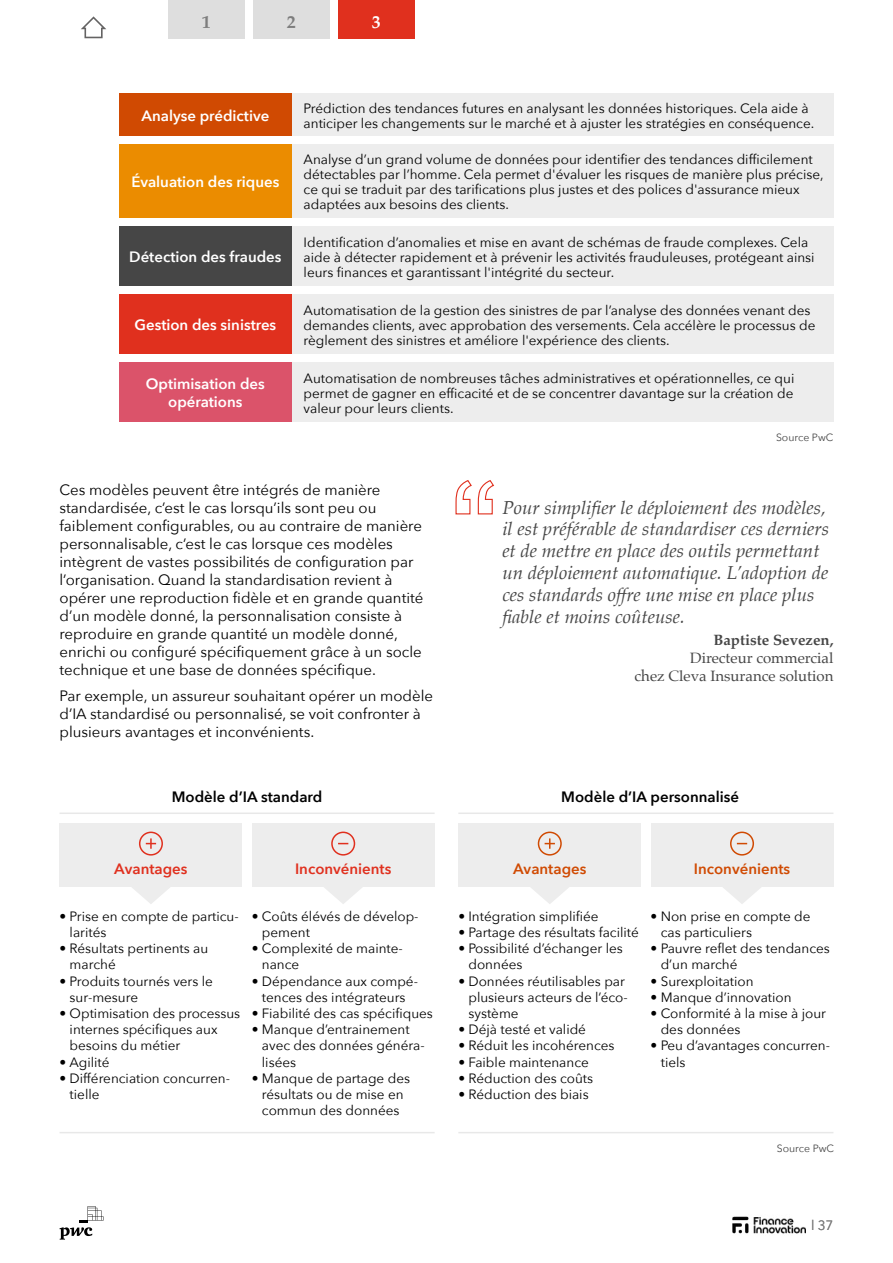
<style>
.page{position:relative;width:893px;height:1263px;background:#fff}
.page>*{position:absolute;margin:0;border:0;box-sizing:border-box;transform-origin:0 0}
.t1{font:italic 18.75px/21.9px "Palatino";color:#464646}
.t2{font:700 18px "Palatino";color:#7d7d7d}
.t3{font:700 18px "Palatino";color:#fff}
.t4{font:15px/18px "Avenir Next";color:#000}
.t5{font:600 15px/18px "Avenir Next";color:#fff;text-align:center}
.t6{font:15px/18px "Palatino";color:#464646;text-align:right}
.t7{font:600 15px "Avenir Next";color:#000}
.t8{font:600 15px "Avenir Next";color:#e0301e}
.t9{font:600 15px "Avenir Next";color:#d04a02}
.t10{font:700 15px "Palatino";color:#464646}
.t11{font:13.5px/16.2px "Avenir Next";color:#000}
.t12{font:13.5px "Avenir Next";color:#7d7d7d}
.t13{font:10.5px "Avenir Next";color:#464646}
</style>
<div class="page">
<svg style="left:60px;top:1206px;width:44px;height:33px"></svg>
<img style="left:733px;top:1216px;width:72px;height:18px">
<svg style="left:132px;top:887px;width:38px;height:17px"></svg>
<svg style="left:531px;top:887px;width:38px;height:17px"></svg>
<svg style="left:324px;top:887px;width:38px;height:17px"></svg>
<svg style="left:723px;top:887px;width:38px;height:17px"></svg>
<svg style="left:455px;top:480px;width:39px;height:35px"></svg>
<div style="left:60px;top:823px;width:182px;height:64px;background:#ededed"></div>
<div style="left:458px;top:823px;width:183px;height:64px;background:#ededed"></div>
<div style="left:252px;top:823px;width:183px;height:64px;background:#ededed"></div>
<div style="left:651px;top:823px;width:182px;height:64px;background:#ededed"></div>
<div style="left:139px;top:831px;width:24px;height:24px;border:2px solid #e0301e;border-radius:50%"></div>
<svg style="left:146px;top:838px;width:10px;height:11px"></svg>
<div style="left:538px;top:831px;width:24px;height:24px;border:2px solid #d04a02;border-radius:50%"></div>
<svg style="left:545px;top:838px;width:10px;height:11px"></svg>
<div style="left:331px;top:831px;width:24px;height:24px;border:2px solid #e0301e;border-radius:50%"></div>
<div style="left:730px;top:831px;width:24px;height:24px;border:2px solid #d04a02;border-radius:50%"></div>
<hr style="left:60px;top:812px;width:375px;height:2px;background:#e8e8e8">
<hr style="left:458px;top:812px;width:375px;height:2px;background:#e8e8e8">
<hr style="left:60px;top:1132px;width:375px;height:1px;background:#e8e8e8">
<hr style="left:458px;top:1132px;width:375px;height:1px;background:#e8e8e8">
<div style="left:291px;top:94px;width:542px;height:42px;background:#ededed"></div>
<div style="left:291px;top:145px;width:542px;height:73px;background:#ededed"></div>
<div style="left:291px;top:227px;width:542px;height:59px;background:#ededed"></div>
<div style="left:291px;top:295px;width:542px;height:59px;background:#ededed"></div>
<div style="left:291px;top:363px;width:542px;height:59px;background:#ededed"></div>
<div style="left:119px;top:94px;width:173px;height:42px;background:#d04a02"></div>
<div style="left:119px;top:145px;width:173px;height:73px;background:#eb8c00"></div>
<div style="left:119px;top:227px;width:173px;height:59px;background:#464646"></div>
<div style="left:119px;top:295px;width:173px;height:59px;background:#e0301e"></div>
<div style="left:119px;top:363px;width:173px;height:59px;background:#db536a"></div>
<svg style="left:81px;top:16px;width:25px;height:22px"></svg>
<div style="left:253px;top:0;width:77px;height:38px;background:#dedede"></div>
<div style="left:338px;top:0;width:77px;height:38px;background:#e0301e"></div>
<div style="left:168px;top:0;width:76px;height:38px;background:#dedede"></div>
<h2 class="t2" style="left:202px;top:6px;width:10px">1</h2>
<h2 class="t2" style="left:287px;top:6px;width:10px">2</h2>
<h2 class="t3" style="left:372px;top:6px;width:10px">3</h2>
<p class="t5" style="left:141px;top:106px;width:129px">Analyse prédictive</p>
<p class="t5" style="left:131px;top:173px;width:150px">Évaluation des riques</p>
<p class="t5" style="left:129px;top:248px;width:154px">Détection des fraudes</p>
<p class="t5" style="left:134px;top:316px;width:143px">Gestion des sinistres</p>
<p class="t5" style="left:146px;top:375px;width:121px">Optimisation des opérations</p>
<p class="t11" style="left:304px;top:100px;width:512px;line-height:15px">Prédiction des tendances futures en analysant les données historiques. Cela aide à anticiper les changements sur le marché et à ajuster les stratégies en conséquence.</p>
<p class="t11" style="left:304px;top:151px;width:521px;line-height:15px">Analyse d’un grand volume de données pour identifier des tendances difficilement détectables par l’homme. Cela permet d'évaluer les risques de manière plus précise, ce qui se traduit par des tarifications plus justes et des polices d'assurance mieux adaptées aux besoins des clients.</p>
<p class="t11" style="left:304px;top:234px;width:513px;line-height:15px">Identification d’anomalies et mise en avant de schémas de fraude complexes. Cela aide à détecter rapidement et à prévenir les activités frauduleuses, protégeant ainsi leurs finances et garantissant l'intégrité du secteur.</p>
<p class="t11" style="left:304px;top:302px;width:513px;line-height:15px">Automatisation de la gestion des sinistres de par l’analyse des données venant des demandes clients, avec approbation des versements. Cela accélère le processus de règlement des sinistres et améliore l'expérience des clients.</p>
<p class="t11" style="left:304px;top:370px;width:492px;line-height:15px;text-align:justify">Automatisation de nombreuses tâches administratives et opérationnelles, ce qui permet de gagner en efficacité et de se concentrer davantage sur la création de valeur pour leurs clients.</p>
<p class="t13" style="left:776px;top:429px;width:59px">Source PwC</p>
<p class="t4" style="left:60px;top:480px;width:365px">Ces modèles peuvent être intégrés de manière standardisée, c’est le cas lorsqu’ils sont peu ou faiblement configurables, ou au contraire de manière personnalisable, c’est le cas lorsque ces modèles intègrent de vastes possibilités de configuration par l’organisation. Quand la standardisation revient à opérer une reproduction fidèle et en grande quantité d’un modèle donné, la personnalisation consiste à reproduire en grande quantité un modèle donné, enrichi ou configuré spécifiquement grâce à un socle technique et une base de données spécifique.</p>
<p class="t4" style="left:60px;top:686px;width:375px">Par exemple, un assureur souhaitant opérer un modèle d’IA standardisé ou personnalisé, se voit confronter à plusieurs avantages et inconvénients.</p>
<p class="t1" style="left:502px;top:496px;width:328px">Pour simplifier le déploiement des modèles, il est préférable de standardiser ces derniers et de mettre en place des outils permettant un déploiement automatique. L’adoption de ces standards offre une mise en place plus fiable et moins coûteuse.</p>
<p class="t10" style="left:713px;top:627px;width:121px">Baptiste Sevezen,</p>
<p class="t6" style="left:635px;top:649px;width:200px">Directeur commercial<br>chez Cleva Insurance solution</p>
<p class="t7" style="left:172px;top:783px;width:152px">Modèle d’IA standard</p>
<p class="t7" style="left:561px;top:783px;width:179px">Modèle d’IA personnalisé</p>
<p class="t8" style="left:295px;top:856px;width:98px">Inconvénients</p>
<p class="t9" style="left:694px;top:856px;width:98px">Inconvénients</p>
<p class="t8" style="left:114px;top:856px;width:75px">Avantages</p>
<p class="t9" style="left:513px;top:856px;width:75px">Avantages</p>
<p class="t11" style="left:70px;top:907px;width:171px;text-indent:-10px">• Prise en compte de particu&shy;larités</p>
<p class="t11" style="left:70px;top:940px;width:140px;text-indent:-10px">• Résultats pertinents au marché</p>
<p class="t11" style="left:70px;top:972px;width:145px;text-indent:-10px">• Produits tournés vers le sur-mesure</p>
<p class="t11" style="left:70px;top:1005px;width:172px;text-indent:-10px">• Optimisation des processus internes spécifiques aux besoins du métier</p>
<p class="t11" style="left:60px;top:1053px;width:52px">• Agilité</p>
<p class="t11" style="left:70px;top:1069px;width:162px;text-indent:-10px">• Différenciation concurren&shy;tielle</p>
<p class="t11" style="left:458px;top:907px;width:142px">• Intégration simplifiée</p>
<p class="t11" style="left:458px;top:924px;width:182px">• Partage des résultats facilité</p>
<p class="t11" style="left:468px;top:940px;width:156px;text-indent:-10px">• Possibilité d’échanger les données</p>
<p class="t11" style="left:468px;top:972px;width:161px;text-indent:-10px">• Données réutilisables par plusieurs acteurs de l’éco&shy;système</p>
<p class="t11" style="left:458px;top:1021px;width:129px">• Déjà testé et validé</p>
<p class="t11" style="left:458px;top:1037px;width:158px">• Réduit les incohérences</p>
<p class="t11" style="left:458px;top:1053px;width:132px">• Faible maintenance</p>
<p class="t11" style="left:458px;top:1069px;width:136px">• Réduction des coûts</p>
<p class="t11" style="left:458px;top:1086px;width:132px">• Réduction des biais</p>
<p class="t11" style="left:661px;top:907px;width:151px;text-indent:-10px">• Non prise en compte de cas particuliers</p>
<p class="t11" style="left:661px;top:940px;width:171px;text-indent:-10px">• Pauvre reflet des tendances d’un marché</p>
<p class="t11" style="left:651px;top:972px;width:105px">• Surexploitation</p>
<p class="t11" style="left:651px;top:988px;width:142px">• Manque d’innovation</p>
<p class="t11" style="left:661px;top:1005px;width:167px;text-indent:-10px">• Conformité à la mise à jour des données</p>
<p class="t11" style="left:661px;top:1037px;width:171px;text-indent:-10px">• Peu d’avantages concurren&shy;tiels</p>
<p class="t11" style="left:262px;top:907px;width:158px;text-indent:-10px">• Coûts élévés de dévelop&shy;pement</p>
<p class="t11" style="left:262px;top:940px;width:142px;text-indent:-10px">• Complexité de mainte&shy;nance</p>
<p class="t11" style="left:252px;top:972px;width:168px;text-align:center">• Dépendance aux compé&shy;tences des intégrateurs</p>
<p class="t11" style="left:252px;top:1005px;width:183px">• Fiabilité des cas spécifiques</p>
<p class="t11" style="left:262px;top:1021px;width:164px;text-indent:-10px">• Manque d’entrainement avec des données généra&shy;lisées</p>
<p class="t11" style="left:252px;top:1069px;width:160px;text-align:center">• Manque de partage des résultats ou de mise en commun des données</p>
<p class="t13" style="left:777px;top:1139px;width:59px">Source PwC</p>
<p class="t12" style="left:811px;top:1213px;width:24px">ⅼ 37</p>
</div>
